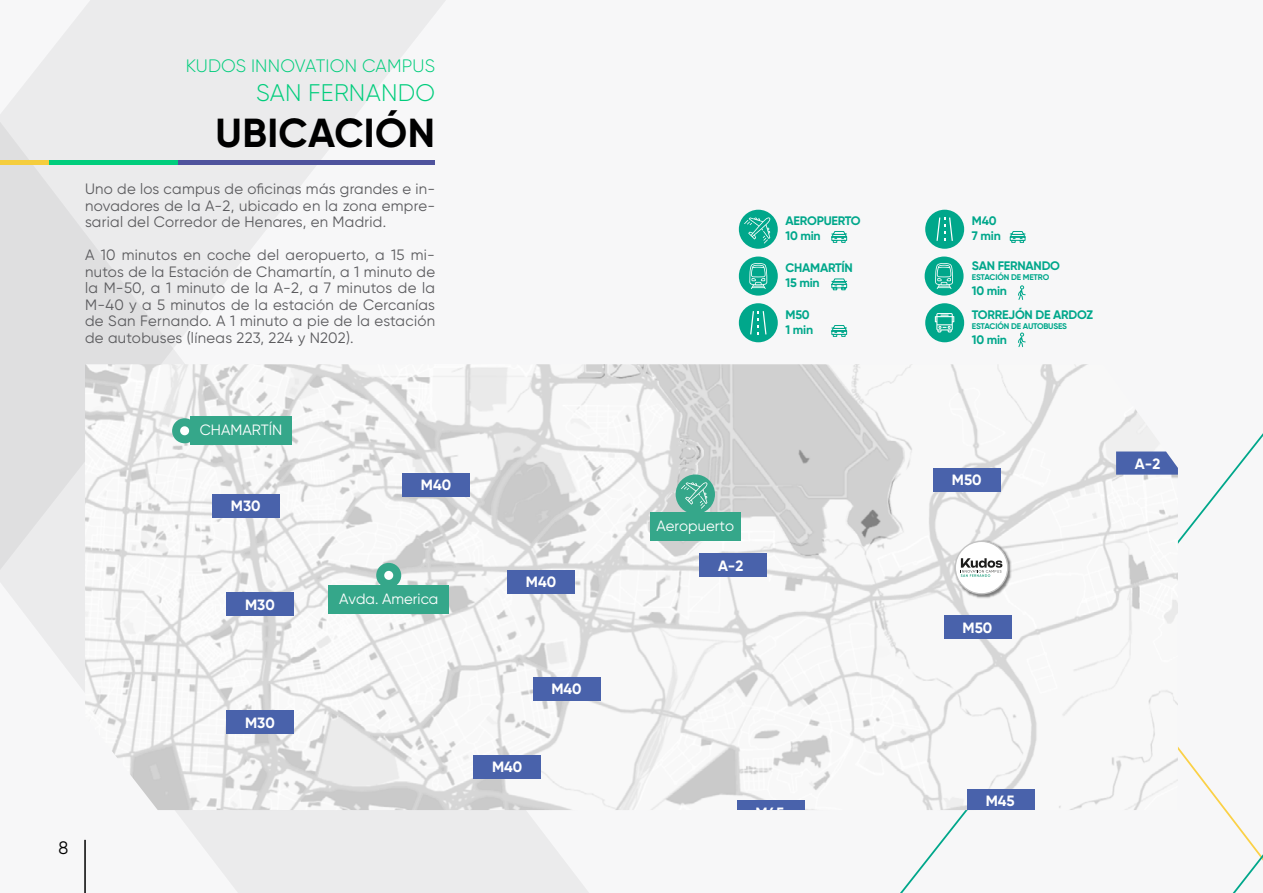
<style>
.page{position:relative;width:1263px;height:893px;background:#f7f7f8}
.page>*{position:absolute;margin:0;border:0;box-sizing:border-box;transform-origin:0 0}
.t1{font:700 40.5px "Gilroy";letter-spacing:.01em;color:#000}
.t2{font:300 24px "Gilroy";letter-spacing:.01em;color:#00cd7c}
.t3{font:300 18px "Gilroy";letter-spacing:.01em;color:#00cd7c}
.t4{font:18px "Gilroy";color:#000}
.t5{font:15px/16.5px "Gilroy";letter-spacing:.02em;color:#5b5b5e;text-align:justify}
.t6{font:700 14.85px "Gilroy";color:#fff}
.t7{font:14.85px "Gilroy";color:#fff}
.t8{font:700 12.3px/14.9px "Gilroy";letter-spacing:-.02em;color:#00a78b}
.t9{font:700 8.25px "Gilroy";letter-spacing:-.02em;color:#00a78b}
</style>
<div class="page">
<svg style="left:0;top:0;width:584px;height:893px"></svg>
<img style="left:85px;top:364px;width:1093px;height:446px">
<div style="left:473px;top:755px;width:68px;height:23px;background:#4962ab"></div>
<div style="left:533px;top:677px;width:67px;height:23px;background:#4962ab"></div>
<div style="left:507px;top:570px;width:68px;height:23px;background:#4962ab"></div>
<div style="left:699px;top:554px;width:68px;height:23px;background:#4962ab"></div>
<svg style="left:1116px;top:451px;width:62px;height:24px"></svg>
<div style="left:967px;top:789px;width:68px;height:21px;background:#4962ab"></div>
<div style="left:737px;top:801px;width:67px;height:9px;background:#4962ab"></div>
<div style="left:944px;top:616px;width:67px;height:23px;background:#4962ab"></div>
<div style="left:933px;top:468px;width:68px;height:23px;background:#4962ab"></div>
<div style="left:402px;top:473px;width:68px;height:23px;background:#4962ab"></div>
<div style="left:226px;top:711px;width:68px;height:23px;background:#4962ab"></div>
<div style="left:226px;top:593px;width:68px;height:23px;background:#4962ab"></div>
<div style="left:212px;top:494px;width:68px;height:24px;background:#4962ab"></div>
<div style="left:190px;top:416px;width:102px;height:28px;background:#35a78a"></div>
<div style="left:172px;top:418px;width:25px;height:25px;background:#35a78a;border-radius:50%"></div>
<div style="left:180px;top:426px;width:9px;height:9px;background:#fff;border-radius:50%"></div>
<div style="left:328px;top:585px;width:121px;height:28px;background:#35a78a"></div>
<div style="left:376px;top:563px;width:25px;height:25px;background:#35a78a;border-radius:50%"></div>
<div style="left:384px;top:571px;width:9px;height:9px;background:#fff;border-radius:50%"></div>
<div style="left:676px;top:474px;width:39px;height:40px;background:#35a78a;border-radius:20px"></div>
<svg style="left:681px;top:482px;width:26px;height:27px"></svg>
<div style="left:650px;top:512px;width:91px;height:28px;background:#35a78a"></div>
<img style="left:953px;top:540px;width:61px;height:60px">
<div style="left:955px;top:541px;width:53px;height:53px;background:#fff;border-radius:50%"></div>
<div style="left:955px;top:541px;width:53px;height:53px;border:1px solid #c3c3c3;border-radius:50%"></div>
<svg style="left:961px;top:558px;width:41px;height:19px"></svg>
<hr style="left:84px;top:840px;width:2px;height:53px;background:#000">
<hr style="left:0;top:161px;width:49px;height:4px;background:#f5cd3d">
<hr style="left:49px;top:161px;width:130px;height:4px;background:#00cd7c">
<hr style="left:179px;top:161px;width:256px;height:4px;background:#4f539d">
<svg style="left:831px;top:231px;width:17px;height:12px"></svg>
<svg style="left:1009px;top:231px;width:17px;height:12px"></svg>
<svg style="left:831px;top:278px;width:17px;height:13px"></svg>
<svg style="left:831px;top:325px;width:17px;height:12px"></svg>
<svg style="left:1018px;top:285px;width:8px;height:15px"></svg>
<svg style="left:1018px;top:332px;width:8px;height:16px"></svg>
<div style="left:925px;top:303px;width:39px;height:39px;background:#00a78b;border-radius:19px"></div>
<svg style="left:935px;top:313px;width:19px;height:19px"></svg>
<div style="left:739px;top:210px;width:39px;height:39px;background:#00a78b;border-radius:19px"></div>
<svg style="left:744px;top:217px;width:26px;height:26px"></svg>
<div style="left:739px;top:257px;width:39px;height:39px;background:#00a78b;border-radius:19px"></div>
<svg style="left:749px;top:263px;width:18px;height:26px"></svg>
<div style="left:739px;top:303px;width:39px;height:39px;background:#00a78b;border-radius:19px"></div>
<svg style="left:750px;top:311px;width:16px;height:23px"></svg>
<div style="left:925px;top:210px;width:39px;height:39px;background:#00a78b;border-radius:19px"></div>
<svg style="left:936px;top:217px;width:17px;height:24px"></svg>
<div style="left:925px;top:257px;width:38px;height:39px;background:#00a78b;border-radius:19px"></div>
<svg style="left:935px;top:263px;width:18px;height:26px"></svg>
<p class="t3" style="left:186px;top:58px;width:251px">KUDOS INNOVATION CAMPUS</p>
<h2 class="t2" style="left:256px;top:82px;width:180px">SAN FERNANDO</h2>
<h1 class="t1" style="left:216px;top:110px;width:221px">UBICACIÓN</h1>
<p class="t5" style="left:85px;top:182px;width:352px">Uno de los campus de oficinas más grandes e in&shy;novadores de la A-2, ubicado en la zona empre&shy;sarial del Corredor de Henares, en Madrid.</p>
<p class="t5" style="left:85px;top:248px;width:352px">A 10 minutos en coche del aeropuerto, a 15 mi&shy;nutos de la Estación de Chamartín, a 1 minuto de la M-50, a 1 minuto de la A-2, a 7 minutos de la M-40 y a 5 minutos de la estación de Cercanías de San Fernando. A 1 minuto a pie de la estación de autobuses (líneas 223, 224 y N202).</p>
<p class="t8" style="left:785px;top:214px;width:77px">AEROPUERTO<br>10 min</p>
<p class="t8" style="left:785px;top:260px;width:69px">CHAMARTÍN<br>15 min</p>
<p class="t8" style="left:785px;top:307px;width:29px">M50<br>1 min</p>
<p class="t8" style="left:972px;top:214px;width:30px">M40<br>7 min</p>
<p class="t8" style="left:972px;top:259px;width:90px">SAN FERNANDO</p>
<p class="t9" style="left:972px;top:273px;width:79px">ESTACIÓN DE METRO</p>
<p class="t8" style="left:972px;top:283px;width:37px">10 min</p>
<p class="t8" style="left:972px;top:307px;width:123px">TORREJÓN DE ARDOZ</p>
<p class="t9" style="left:972px;top:321px;width:97px">ESTACIÓN DE AUTOBUSES</p>
<p class="t8" style="left:972px;top:332px;width:37px">10 min</p>
<p class="t4" style="left:59px;top:840px;width:11px">8</p>
<p class="t7" style="left:200px;top:422px;width:84px">CHAMARTÍN</p>
<p class="t6" style="left:231px;top:500px;width:31px">M30</p>
<p class="t6" style="left:245px;top:598px;width:31px">M30</p>
<p class="t6" style="left:245px;top:716px;width:31px">M30</p>
<p class="t6" style="left:421px;top:478px;width:32px">M40</p>
<p class="t6" style="left:952px;top:473px;width:31px">M50</p>
<p class="t7" style="left:656px;top:518px;width:79px">Aeropuerto</p>
<p class="t7" style="left:339px;top:591px;width:101px">Avda. America</p>
<p class="t6" style="left:526px;top:575px;width:32px">M40</p>
<p class="t6" style="left:492px;top:760px;width:32px">M40</p>
<p class="t6" style="left:551px;top:682px;width:32px">M40</p>
<p class="t6" style="left:718px;top:559px;width:27px">A-2</p>
<p class="t6" style="left:755px;top:806px;width:30px">M45</p>
<p class="t6" style="left:962px;top:621px;width:31px">M50</p>
<p class="t6" style="left:986px;top:794px;width:30px">M45</p>
<p class="t6" style="left:1135px;top:457px;width:27px">A-2</p>
</div>
